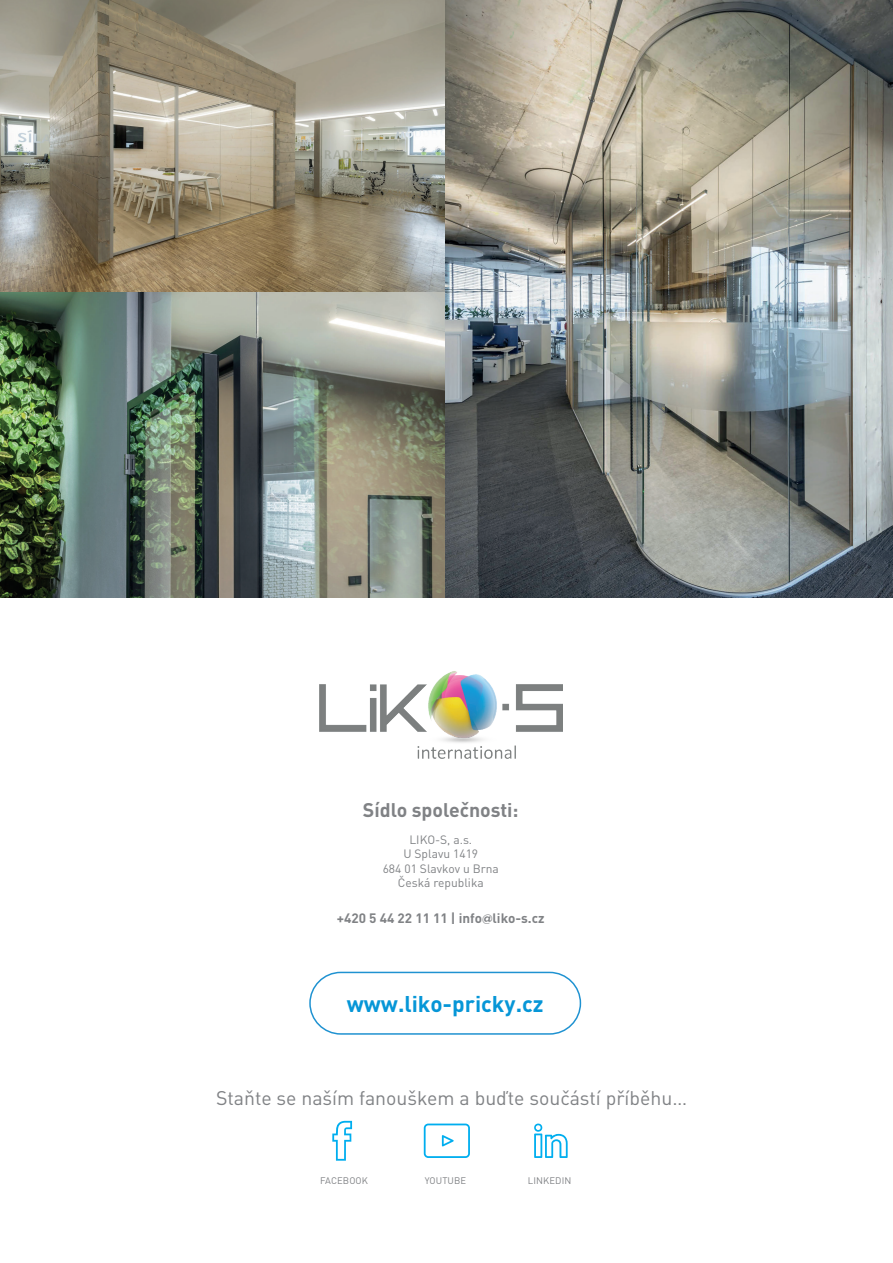
<style>
.page{position:relative;width:893px;height:1263px;background:#fff}
.page>*{position:absolute;margin:0;border:0;box-sizing:border-box;transform-origin:0 0}
.t1{font:700 22.5px "DIN Pro";color:#0696d7}
.t2{font:19.5px "DIN Pro";color:#808285}
.t3{font:700 19.5px "DIN Pro";color:#808285}
.t4{font:700 13.5px "DIN Pro";color:#808285}
.t5{font:12px/14.4px "DIN Pro";color:#808285;text-align:center}
.t6{font:9.45px "DIN Pro";letter-spacing:.01em;color:#808285}
.s1{font-family:"Proxima Nova"}
</style>
<div class="page">
<img style="left:319px;top:671px;width:243px;height:88px">
<svg style="left:332px;top:1121px;width:20px;height:40px"></svg>
<svg style="left:424px;top:1123px;width:46px;height:35px"></svg>
<svg style="left:534px;top:1123px;width:34px;height:35px"></svg>
<div style="left:309px;top:972px;width:272px;height:63px;border:2px solid #1f92d1;border-radius:31px"></div>
<img style="left:0;top:0;width:893px;height:597px">
<h2 class="t3" style="left:363px;top:796px;width:157px">Sídlo společnosti:</h2>
<p class="t5" style="left:383px;top:832px;width:118px">LIKO-S, a.s.<br>U Splavu 1419<br>684 01 Slavkov u Brna<br>Česká republika</p>
<p class="t4" style="left:337px;top:909px;width:209px">+420 5 44 22 11 11 | info<span class="s1">@</span>liko-s.cz</p>
<h1 class="t1" style="left:347px;top:988px;width:198px">www.liko-pricky.cz</h1>
<h2 class="t2" style="left:216px;top:1084px;width:473px">Staňte se naším fanouškem a buďte součástí příběhu…</h2>
<p class="t6" style="left:320px;top:1174px;width:49px">FACEBOOK</p>
<p class="t6" style="left:425px;top:1174px;width:43px">YOUTUBE</p>
<p class="t6" style="left:528px;top:1174px;width:45px">LINKEDIN</p>
</div>
